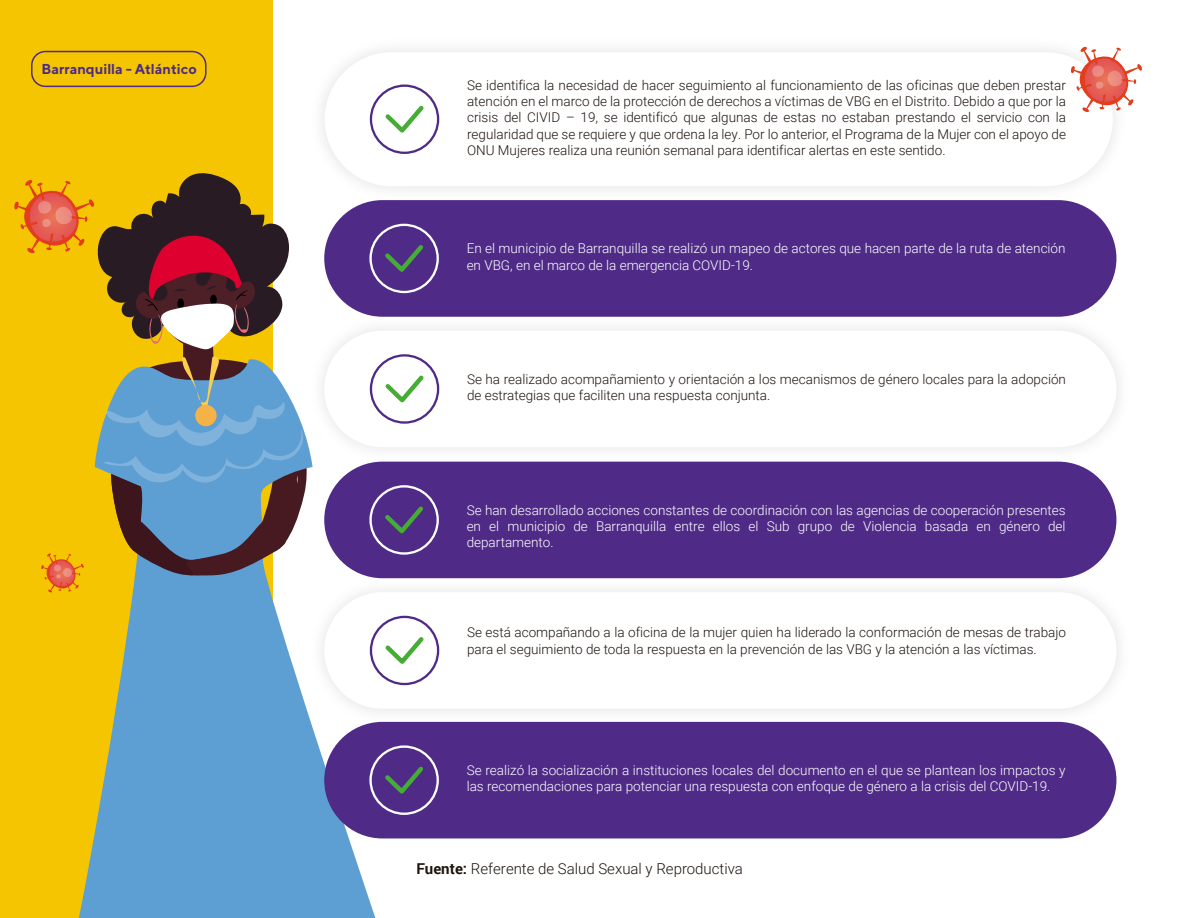
<style>
.page{position:relative;width:1188px;height:918px;background:#fff}
.page>*{position:absolute;margin:0;border:0;box-sizing:border-box;transform-origin:0 0}
.t1{font:300 15px "Roboto";color:#1f140f}
.t2{font:700 14.4px "TT Norms";color:#4f2b87}
.t3{font:300 13.5px/16.2px "Roboto";color:#1f140f}
.t4{font:300 13.5px/16.2px "Roboto";color:#fff}
.s1{font-weight:700}
</style>
<div class="page">
<div style="left:0;top:0;width:273px;height:918px;background:#f4c500"></div>
<svg style="left:79px;top:470px;width:300px;height:448px;fill:#5d9ed3"></svg>
<svg style="left:14px;top:173px;width:289px;height:420px"></svg>
<div style="left:324px;top:200px;width:792px;height:117px;background:#4f2b87;border-radius:58px"></div>
<img style="left:301px;top:308px;width:819px;height:162px">
<div style="left:324px;top:331px;width:792px;height:116px;background:#fff;border-radius:58px"></div>
<svg style="left:369px;top:224px;width:70px;height:69px"></svg>
<div style="left:324px;top:462px;width:792px;height:116px;background:#4f2b87;border-radius:58px"></div>
<svg style="left:369px;top:485px;width:70px;height:70px"></svg>
<div style="left:324px;top:722px;width:792px;height:116px;background:#4f2b87;border-radius:58px"></div>
<svg style="left:369px;top:745px;width:70px;height:70px"></svg>
<svg style="left:370px;top:354px;width:69px;height:70px"></svg>
<img style="left:301px;top:569px;width:819px;height:162px">
<div style="left:324px;top:592px;width:792px;height:117px;background:#fff;border-radius:58px"></div>
<svg style="left:370px;top:616px;width:69px;height:69px"></svg>
<svg style="left:370px;top:85px;width:69px;height:69px"></svg>
<svg style="left:1070px;top:47px;width:72px;height:66px"></svg>
<div style="left:31px;top:51px;width:176px;height:36px;border:2px solid #4f2b87;border-radius:14px"></div>
<p class="t2" style="left:42px;top:60px;width:157px">Barranquilla - Atlántico</p>
<p class="t3" style="left:467px;top:77px;width:600px;text-align:justify">Se identifica la necesidad de hacer seguimiento al funcionamiento de las oficinas que deben prestar atención en el marco de la protección de derechos a víctimas de VBG en el Distrito. Debido a que por la crisis del CIVID – 19, se identificó que algunas de estas no estaban prestando el servicio con la regularidad que se requiere y que ordena la ley. Por lo anterior, el Programa de la Mujer con el apoyo de ONU Mujeres realiza una reunión semanal para identificar alertas en este sentido.</p>
<p class="t4" style="left:467px;top:240px;width:600px">En el municipio de Barranquilla se realizó un mapeo de actores que hacen parte de la ruta de atención en VBG, en el marco de la emergencia COVID-19.</p>
<p class="t3" style="left:467px;top:371px;width:600px">Se ha realizado acompañamiento y orientación a los mecanismos de género locales para la adopción de estrategias que faciliten una respuesta conjunta.</p>
<p class="t4" style="left:467px;top:502px;width:600px;text-align:justify">Se han desarrollado acciones constantes de coordinación con las agencias de cooperación presentes en el municipio de Barranquilla entre ellos el Sub grupo de Violencia basada en género del departamento.</p>
<p class="t3" style="left:467px;top:624px;width:600px">Se está acompañando a la oficina de la mujer quien ha liderado la conformación de mesas de trabajo para el seguimiento de toda la respuesta en la prevención de las VBG y la atención a las víctimas.</p>
<p class="t4" style="left:467px;top:762px;width:600px">Se realizó la socialización a instituciones locales del documento en el que se plantean los impactos y las recomendaciones para potenciar una respuesta con enfoque de género a la crisis del COVID-19.</p>
<p class="t1" style="left:416px;top:858px;width:328px"><span class="s1">Fuente:</span> Referente de Salud Sexual y Reproductiva</p>
</div>
